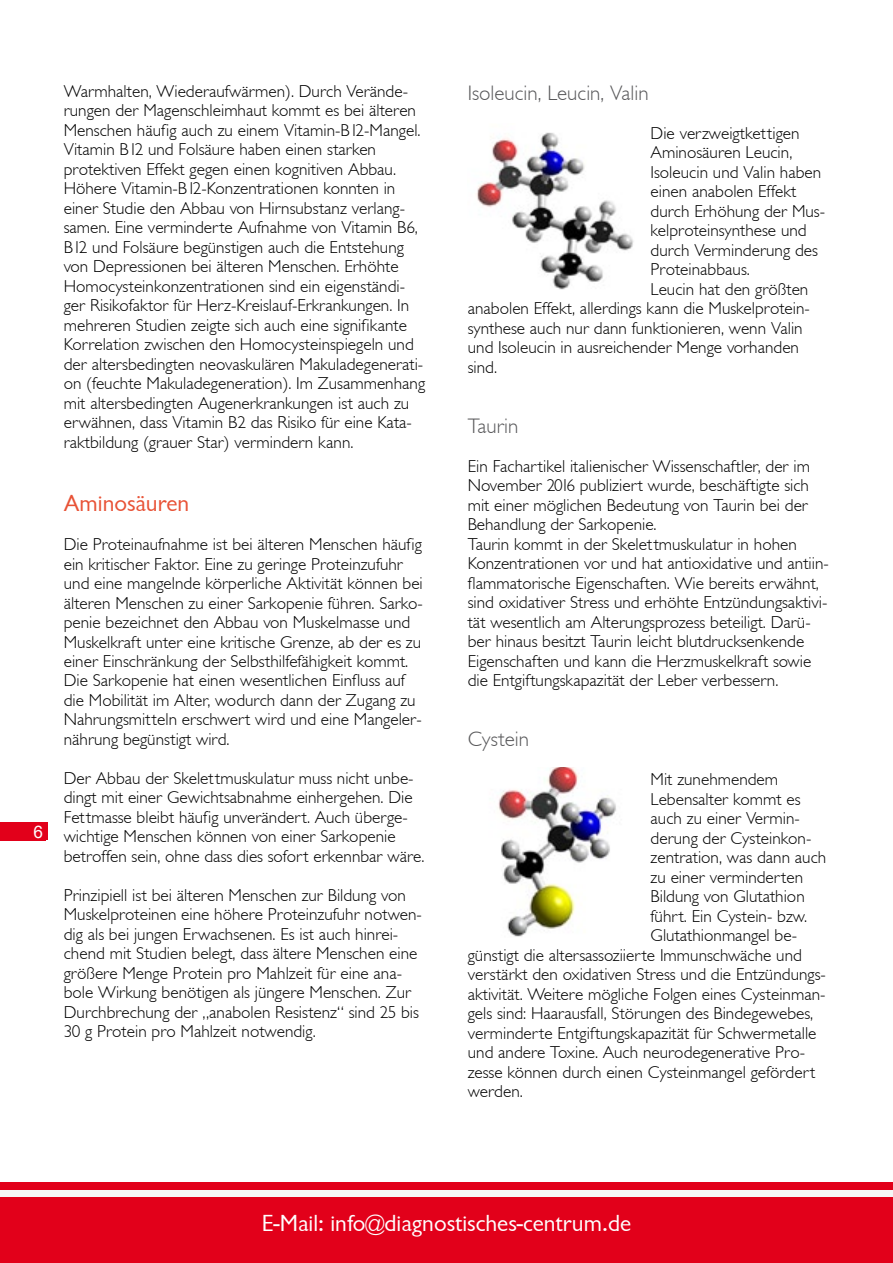
<style>
.page{position:relative;width:893px;height:1263px;background:#fff}
.page>*{position:absolute;margin:0;border:0;box-sizing:border-box;transform-origin:0 0}
.t1{font:24px "Garrison Sans";color:#fff}
.t2{font:24px "Garrison Sans";color:#e85236}
.t3{font:21px "Garrison Light Sans";color:#58585a}
.t4{font:17.25px/19.5px "Garrison Light Sans";color:#000}
.t5{font:16.5px "Arial";color:#fff}
.s1{font-family:"Garrison Light Sans"}
</style>
<div class="page">
<div style="left:0;top:823px;width:47px;height:17px;background:#e2001a"></div>
<div style="left:0;top:1182px;width:893px;height:81px;background:#e2001a"></div>
<div style="left:0;top:1189px;width:893px;height:7px;background:#f6f6f6"></div>
<img style="left:498px;top:767px;width:118px;height:170px">
<img style="left:476px;top:132px;width:158px;height:158px">
<p class="t5" style="left:34px;top:820px;width:11px">6</p>
<p class="t4" style="left:64px;top:82px;width:363px">Warmhalten, Wiederaufwärmen). Durch Verände&shy;rungen der Magenschleimhaut kommt es bei älteren Menschen häufig auch zu einem Vitamin-B12-Mangel.<br>Vitamin B12 und Folsäure haben einen starken protektiven Effekt gegen einen kognitiven Abbau.<br>Höhere Vitamin-B12-Konzentrationen konnten in einer Studie den Abbau von Hirnsubstanz verlang&shy;samen. Eine verminderte Aufnahme von Vitamin B6, B12 und Folsäure begünstigen auch die Entstehung von Depressionen bei älteren Menschen. Erhöhte Homocysteinkonzentrationen sind ein eigenständi&shy;ger Risikofaktor für Herz-Kreislauf-Erkrankungen. In mehreren Studien zeigte sich auch eine signifikante Korrelation zwischen den Homocysteinspiegeln und der altersbedingten neovaskulären Makuladegenerati&shy;on (feuchte Makuladegeneration). Im Zusammenhang mit altersbedingten Augenerkrankungen ist auch zu erwähnen, dass Vitamin B2 das Risiko für eine Kata&shy;raktbildung (grauer Star) vermindern kann.</p>
<h1 class="t2" style="left:64px;top:490px;width:127px">Aminosäuren</h1>
<p class="t4" style="left:64px;top:535px;width:361px">Die Proteinaufnahme ist bei älteren Menschen häufig ein kritischer Faktor. Eine zu geringe Proteinzufuhr und eine mangelnde körperliche Aktivität können bei älteren Menschen zu einer Sarkopenie führen. Sarko&shy;penie bezeichnet den Abbau von Muskelmasse und Muskelkraft unter eine kritische Grenze, ab der es zu einer Einschränkung der Selbsthilfefähigkeit kommt.<br>Die Sarkopenie hat einen wesentlichen Einfluss auf die Mobilität im Alter, wodurch dann der Zugang zu Nahrungsmitteln erschwert wird und eine Mangeler&shy;nährung begünstigt wird.</p>
<p class="t4" style="left:64px;top:768px;width:362px">Der Abbau der Skelettmuskulatur muss nicht unbe&shy;dingt mit einer Gewichtsabnahme einhergehen. Die Fettmasse bleibt häufig unverändert. Auch überge&shy;wichtige Menschen können von einer Sarkopenie betroffen sein, ohne dass dies sofort erkennbar wäre.</p>
<p class="t4" style="left:64px;top:885px;width:360px">Prinzipiell ist bei älteren Menschen zur Bildung von Muskelproteinen eine höhere Proteinzufuhr notwen&shy;dig als bei jungen Erwachsenen. Es ist auch hinrei&shy;chend mit Studien belegt, dass ältere Menschen eine größere Menge Protein pro Mahlzeit für eine ana&shy;bole Wirkung benötigen als jüngere Menschen. Zur Durchbrechung der „anabolen Resistenz“ sind 25 bis 30 g Protein pro Mahlzeit notwendig.</p>
<p class="t3" style="left:468px;top:81px;width:182px">Isoleucin, Leucin, Valin</p>
<p class="t4" style="left:651px;top:123px;width:151px">Die verzweigtkettigen</p>
<p class="t4" style="left:651px;top:143px;width:143px">Aminosäuren Leucin,</p>
<p class="t4" style="left:651px;top:162px;width:172px">Isoleucin und Valin haben</p>
<p class="t4" style="left:651px;top:182px;width:147px">einen anabolen Effekt</p>
<p class="t4" style="left:651px;top:201px;width:176px">durch Erhöhung der Mus-</p>
<p class="t4" style="left:651px;top:221px;width:158px">kelproteinsynthese und</p>
<p class="t4" style="left:651px;top:240px;width:169px">durch Verminderung des</p>
<p class="t4" style="left:651px;top:260px;width:101px">Proteinabbaus.</p>
<p class="t4" style="left:651px;top:279px;width:159px">Leucin hat den größten</p>
<p class="t4" style="left:468px;top:299px;width:344px">anabolen Effekt, allerdings kann die Muskelprotein-</p>
<p class="t4" style="left:468px;top:318px;width:336px">synthese auch nur dann funktionieren, wenn Valin</p>
<p class="t4" style="left:468px;top:338px;width:333px">und Isoleucin in ausreichender Menge vorhanden</p>
<p class="t4" style="left:468px;top:357px;width:31px">sind.</p>
<p class="t3" style="left:468px;top:414px;width:52px">Taurin</p>
<p class="t4" style="left:468px;top:456px;width:363px">Ein Fachartikel italienischer Wissenschaftler, der im November 2016 publiziert wurde, beschäftigte sich mit einer möglichen Bedeutung von Taurin bei der Behandlung der Sarkopenie.<br>Taurin kommt in der Skelettmuskulatur in hohen Konzentrationen vor und hat antioxidative und antiin&shy;flammatorische Eigenschaften. Wie bereits erwähnt, sind oxidativer Stress und erhöhte Entzündungsaktivi&shy;tät wesentlich am Alterungsprozess beteiligt. Darü&shy;ber hinaus besitzt Taurin leicht blutdrucksenkende Eigenschaften und kann die Herzmuskelkraft sowie die Entgiftungskapazität der Leber verbessern.</p>
<p class="t3" style="left:468px;top:727px;width:63px">Cystein</p>
<p class="t4" style="left:651px;top:770px;width:129px">Mit zunehmendem</p>
<p class="t4" style="left:651px;top:789px;width:151px">Lebensalter kommt es</p>
<p class="t4" style="left:651px;top:809px;width:151px">auch zu einer Vermin-</p>
<p class="t4" style="left:651px;top:828px;width:162px">derung der Cysteinkon-</p>
<p class="t4" style="left:651px;top:848px;width:177px">zentration, was dann auch</p>
<p class="t4" style="left:651px;top:867px;width:154px">zu einer verminderten</p>
<p class="t4" style="left:651px;top:887px;width:156px">Bildung von Glutathion</p>
<p class="t4" style="left:651px;top:906px;width:158px">führt. Ein Cystein- bzw.</p>
<p class="t4" style="left:651px;top:926px;width:148px">Glutathionmangel be-</p>
<p class="t4" style="left:468px;top:945px;width:336px">günstigt die altersassoziierte Immunschwäche und</p>
<p class="t4" style="left:468px;top:965px;width:360px">verstärkt den oxidativen Stress und die Entzündungs-</p>
<p class="t4" style="left:468px;top:984px;width:359px">aktivität. Weitere mögliche Folgen eines Cysteinman-</p>
<p class="t4" style="left:468px;top:1004px;width:347px">gels sind: Haarausfall, Störungen des Bindegewebes,</p>
<p class="t4" style="left:468px;top:1023px;width:350px">verminderte Entgiftungskapazität für Schwermetalle</p>
<p class="t4" style="left:468px;top:1043px;width:339px">und andere Toxine. Auch neurodegenerative Pro-</p>
<p class="t4" style="left:468px;top:1062px;width:349px">zesse können durch einen Cysteinmangel gefördert</p>
<p class="t4" style="left:468px;top:1082px;width:57px">werden.</p>
<h1 class="t1" style="left:262px;top:1210px;width:371px">E-Mail: info<span class="s1">@</span>diagnostisches-centrum.de</h1>
</div>
